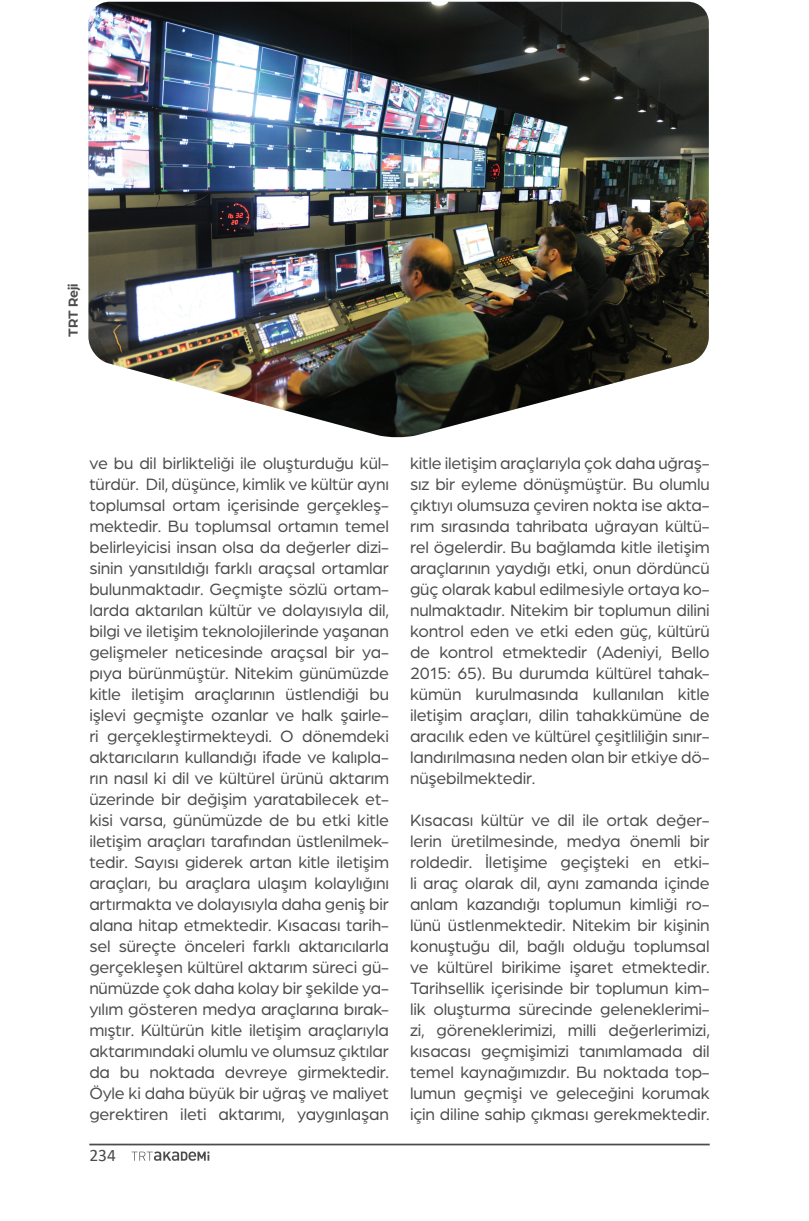
<style>
.page{position:relative;width:809px;height:1221px;background:#fff}
.page>*{position:absolute;margin:0;border:0;box-sizing:border-box;transform-origin:0 0}
.t1{font:17.5px/21px "Arboria";letter-spacing:-.01em;color:#4b4c4d;text-align:justify}
.t2{font:17.5px "Calibri";color:#4b4c4d}
.t3{font:700 14px "Arboria";letter-spacing:-.005em;color:#4b4c4d}
</style>
<div class="page">
<hr style="left:89px;top:1143px;width:620px;height:2px;background:#4b4c4d">
<svg style="left:131px;top:1151px;width:78px;height:9px"></svg>
<img style="left:88px;top:2px;width:620px;height:436px">
<p class="t3" style="left:63px;top:337px;width:55px;rotate:-90deg">TRT Reji</p>
<p class="t1" style="left:89px;top:451px;width:301px">ve bu dil birlikteliği ile oluşturduğu kül&shy;türdür. Dil, düşünce, kimlik ve kültür aynı toplumsal ortam içerisinde gerçekleş&shy;mektedir. Bu toplumsal ortamın temel belirleyicisi insan olsa da değerler dizi&shy;sinin yansıtıldığı farklı araçsal ortamlar bulunmaktadır. Geçmişte sözlü ortam&shy;larda aktarılan kültür ve dolayısıyla dil, bilgi ve iletişim teknolojilerinde yaşanan gelişmeler neticesinde araçsal bir ya&shy;pıya bürünmüştür. Nitekim günümüzde kitle iletişim araçlarının üstlendiği bu işlevi geçmişte ozanlar ve halk şairle&shy;ri gerçekleştirmekteydi. O dönemdeki aktarıcıların kullandığı ifade ve kalıpla&shy;rın nasıl ki dil ve kültürel ürünü aktarım üzerinde bir değişim yaratabilecek et&shy;kisi varsa, günümüzde de bu etki kitle iletişim araçları tarafından üstlenilmek&shy;tedir. Sayısı giderek artan kitle iletişim araçları, bu araçlara ulaşım kolaylığını artırmakta ve dolayısıyla daha geniş bir alana hitap etmektedir. Kısacası tarih&shy;sel süreçte önceleri farklı aktarıcılarla gerçekleşen kültürel aktarım süreci gü&shy;nümüzde çok daha kolay bir şekilde ya&shy;yılım gösteren medya araçlarına bırak&shy;mıştır. Kültürün kitle iletişim araçlarıyla aktarımındaki olumlu ve olumsuz çıktılar da bu noktada devreye girmektedir.<br>Öyle ki daha büyük bir uğraş ve maliyet gerektiren ileti aktarımı, yaygınlaşan</p>
<p class="t1" style="left:410px;top:451px;width:301px">kitle iletişim araçlarıyla çok daha uğraş&shy;sız bir eyleme dönüşmüştür. Bu olumlu çıktıyı olumsuza çeviren nokta ise akta&shy;rım sırasında tahribata uğrayan kültü&shy;rel ögelerdir. Bu bağlamda kitle iletişim araçlarının yaydığı etki, onun dördüncü güç olarak kabul edilmesiyle ortaya ko&shy;nulmaktadır. Nitekim bir toplumun dilini kontrol eden ve etki eden güç, kültürü de kontrol etmektedir (Adeniyi, Bello 2015: 65). Bu durumda kültürel tahak&shy;kümün kurulmasında kullanılan kitle iletişim araçları, dilin tahakkümüne de aracılık eden ve kültürel çeşitliliğin sınır&shy;landırılmasına neden olan bir etkiye dö&shy;nüşebilmektedir.</p>
<p class="t1" style="left:410px;top:808px;width:301px">Kısacası kültür ve dil ile ortak değer&shy;lerin üretilmesinde, medya önemli bir roldedir. İletişime geçişteki en etki&shy;li araç olarak dil, aynı zamanda içinde anlam kazandığı toplumun kimliği ro&shy;lünü üstlenmektedir. Nitekim bir kişinin konuştuğu dil, bağlı olduğu toplumsal ve kültürel birikime işaret etmektedir.<br>Tarihsellik içerisinde bir toplumun kim&shy;lik oluşturma sürecinde geleneklerimi&shy;zi, göreneklerimizi, milli değerlerimizi, kısacası geçmişimizi tanımlamada dil temel kaynağımızdır. Bu noktada top&shy;lumun geçmişi ve geleceğini korumak için diline sahip çıkması gerekmektedir.</p>
<p class="t2" style="left:89px;top:1142px;width:28px">234</p>
</div>
